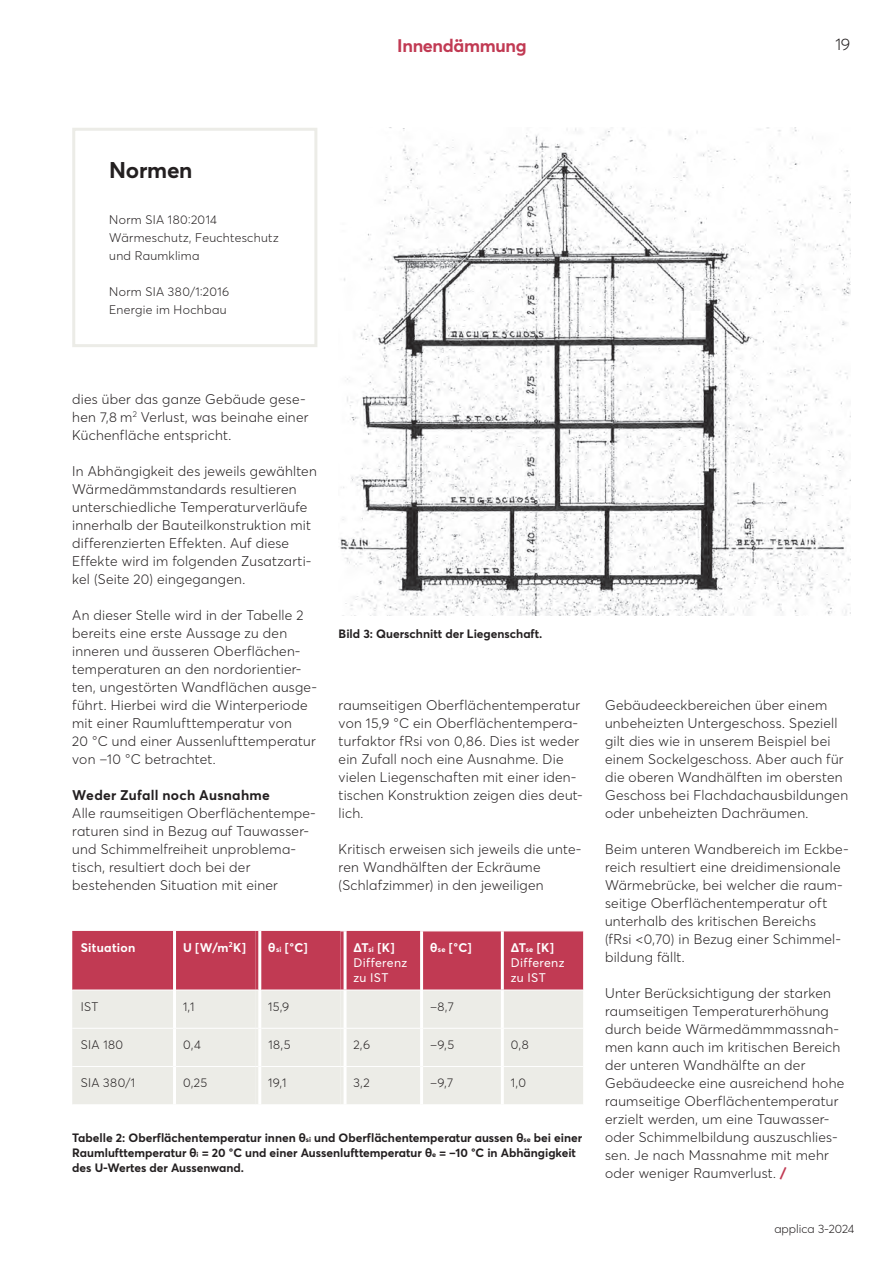
<style>
.page{position:relative;width:893px;height:1263px;background:#fff}
.page>*{position:absolute;margin:0;border:0;box-sizing:border-box;transform-origin:0 0}
.t1{font:700 22.5px "Averta";letter-spacing:-.01em;color:#231f20}
.t2{font:700 18px "Averta";letter-spacing:-.02em;color:#c13a53}
.t3{font:300 16.5px "Averta";color:#231f20}
.t4{font:300 13.8px/18px "Averta";letter-spacing:.02em;color:#231f20}
.t5{font:700 13.8px "Averta";letter-spacing:.02em;color:#231f20}
.t6{font:300 12.3px/18px "Averta";letter-spacing:.025em;color:#231f20}
.t7{font:12.3px/15px "Averta";letter-spacing:.025em;color:#fff}
.t8{font:700 12.3px "Averta";letter-spacing:.025em;color:#fff}
.t9{font:700 12px/15px "Averta";color:#231f20}
.t10{font:300 12px "Averta";color:#231f20}
.s1{font-size:7.35px}
.s2{font-weight:700}
.s3{font-weight:700;font-size:7.35px}
.s4{font-size:7.2px}
.s5{font-weight:800;color:#c13a53}
</style>
<div class="page">
<div style="left:72px;top:128px;width:245px;height:219px;border:3px solid #ecece7"></div>
<svg style="left:72px;top:931px;width:511px;height:173px;background:#deb1b6"></svg>
<hr style="left:501px;top:990px;width:3px;height:38px;background:#fff">
<hr style="left:501px;top:1029px;width:3px;height:37px;background:#fff">
<hr style="left:501px;top:1067px;width:3px;height:37px;background:#fff">
<hr style="left:502px;top:1028px;width:81px;height:1px;background:#fff">
<hr style="left:502px;top:1066px;width:81px;height:1px;background:#fff">
<hr style="left:501px;top:931px;width:3px;height:59px;background:#fff">
<hr style="left:502px;top:931px;width:81px;height:1px;background:#fff">
<hr style="left:502px;top:990px;width:81px;height:1px;background:#fff">
<hr style="left:420px;top:931px;width:3px;height:59px;background:#fff">
<hr style="left:420px;top:990px;width:3px;height:38px;background:#fff">
<hr style="left:420px;top:1028px;width:3px;height:39px;background:#fff">
<hr style="left:420px;top:1067px;width:3px;height:37px;background:#fff">
<img style="left:340px;top:128px;width:510px;height:487px">
<h2 class="t2" style="left:397px;top:38px;width:131px">Innendämmung</h2>
<p class="t3" style="left:835px;top:38px;width:16px">19</p>
<h1 class="t1" style="left:109px;top:161px;width:85px">Normen</h1>
<p class="t6" style="left:109px;top:212px;width:171px">Norm SIA 180∶2014<br>Wärmeschutz, Feuchteschutz und Raumklima</p>
<p class="t6" style="left:109px;top:284px;width:121px">Norm SIA 380/1∶2016<br>Energie im Hochbau</p>
<p class="t4" style="left:72px;top:391px;width:238px">dies über das ganze Gebäude gese&shy;hen 7,8 m<sup>2</sup> Verlust, was beinahe einer<br>Küchenfläche entspricht.</p>
<p class="t4" style="left:72px;top:463px;width:246px">In Abhängigkeit des jeweils gewählten Wärmedämmstandards resultieren unterschiedliche Temperaturverläufe innerhalb der Bauteilkonstruktion mit differenzierten Effekten. Auf diese Effekte wird im folgenden Zusatzarti&shy;kel (Seite 20) eingegangen.</p>
<p class="t4" style="left:72px;top:607px;width:246px">An dieser Stelle wird in der Tabelle 2 bereits eine erste Aus sage zu den inneren und äusseren Oberflächen&shy;temperaturen an den nordorientier&shy;ten, ungestörten Wandflächen ausge&shy;führt. Hierbei wird die Winterperiode mit einer Raumlufttemperatur von<br>20 °C und einer Aussenlufttemperatur von –10 °C betrachtet.</p>
<p class="t5" style="left:72px;top:789px;width:199px">Weder Zufall noch Ausnahme</p>
<p class="t4" style="left:72px;top:805px;width:245px">Alle raumseitigen Oberflächentempe&shy;raturen sind in Bezug auf Tauwasser&shy;und Schimmelfreiheit unproblema&shy;tisch, resultiert doch bei der bestehenden Situation mit einer</p>
<p class="t9" style="left:339px;top:627px;width:205px">Bild 3: Querschnitt der Liegenschaft.</p>
<p class="t4" style="left:339px;top:697px;width:246px">raumseitigen Oberflächentemperatur von 15,9 °C ein Oberflächentempera&shy;turfaktor fRsi von 0,86. Dies ist weder ein Zufall noch eine Ausnahme. Die vielen Liegenschaften mit einer iden&shy;tischen Konstruktion zeigen dies deut&shy;lich.</p>
<p class="t4" style="left:339px;top:841px;width:244px">Kritisch erweisen sich jeweils die unte&shy;ren Wandhälften der Eckräume (Schlafzimmer) in den jeweiligen</p>
<p class="t8" style="left:81px;top:942px;width:56px">Situation</p>
<p class="t8" style="left:183px;top:942px;width:65px">U [W/m<sup>2</sup>K]</p>
<p class="t8" style="left:268px;top:942px;width:41px">θ<span class="s1">si</span> [°C]</p>
<p class="t7" style="left:354px;top:940px;width:55px"><span class="s2">ΔT</span><span class="s3">si</span> <span class="s2">[K]<br></span>Differenz zu IST</p>
<p class="t8" style="left:430px;top:942px;width:43px">θ<span class="s1">se</span> [°C]</p>
<p class="t7" style="left:511px;top:940px;width:55px"><span class="s2">ΔT</span><span class="s3">se</span> <span class="s2">[K]<br></span>Differenz zu IST</p>
<p class="t6" style="left:81px;top:998px;width:19px">IST</p>
<p class="t6" style="left:183px;top:998px;width:13px">1,1</p>
<p class="t6" style="left:268px;top:998px;width:23px">15,9</p>
<p class="t6" style="left:430px;top:998px;width:25px">–8,7</p>
<p class="t6" style="left:81px;top:1036px;width:44px">SIA 180</p>
<p class="t6" style="left:183px;top:1036px;width:19px">0,4</p>
<p class="t6" style="left:268px;top:1036px;width:24px">18,5</p>
<p class="t6" style="left:354px;top:1036px;width:18px">2,6</p>
<p class="t6" style="left:430px;top:1036px;width:26px">–9,5</p>
<p class="t6" style="left:511px;top:1036px;width:19px">0,8</p>
<p class="t6" style="left:81px;top:1074px;width:56px">SIA 380/1</p>
<p class="t6" style="left:183px;top:1074px;width:26px">0,25</p>
<p class="t6" style="left:268px;top:1074px;width:20px">19,1</p>
<p class="t6" style="left:353px;top:1074px;width:18px">3,2</p>
<p class="t6" style="left:430px;top:1074px;width:24px">–9,7</p>
<p class="t6" style="left:511px;top:1074px;width:17px">1,0</p>
<p class="t9" style="left:72px;top:1131px;width:512px">Tabelle 2: Oberflächentemperatur innen θ<span class="s4">si</span> und Oberflächentemperatur aussen θ<span class="s4">se</span> bei einer<br>Raumlufttemperatur θ<span class="s4">i</span> = 20 °C und einer Aussenlufttemperatur θ<span class="s4">e</span> = –10 °C in Abhängigkeit des U-Wertes der Aussenwand.</p>
<p class="t4" style="left:605px;top:697px;width:245px">Gebäude eckbereichen über einem unbeheizten Untergeschoss. Speziell gilt dies wie in unserem Beispiel bei einem Sockelgeschoss. Aber auch für die oberen Wandhälften im obersten Geschoss bei Flachdachausbildungen oder unbeheizten Dachräumen.</p>
<p class="t4" style="left:605px;top:841px;width:245px">Beim unteren Wandbereich im Eckbe&shy;reich resultiert eine dreidimensionale Wärmebrücke, bei welcher die raum&shy;seitige Oberflächentemperatur oft unterhalb des kritischen Bereichs<br>(fRsi &lt;0,70) in Bezug einer Schimmel&shy;bildung fällt.</p>
<p class="t4" style="left:605px;top:985px;width:241px">Unter Berücksichtigung der starken raumseitigen Temperaturerhöhung durch beide Wärmedämmmassnah&shy;men kann auch im kritischen Bereich der unteren Wandhälfte an der Gebäudeecke eine ausreichend hohe raumseitige Oberflächentemperatur erzielt werden, um eine Tauwasser&shy;oder Schimmelbildung auszuschlies&shy;sen. Je nach Massnahme mit mehr oder weniger Raumverlust. <span class="s5">/</span></p>
<p class="t10" style="left:774px;top:1224px;width:81px">applica 3-2024</p>
</div>
